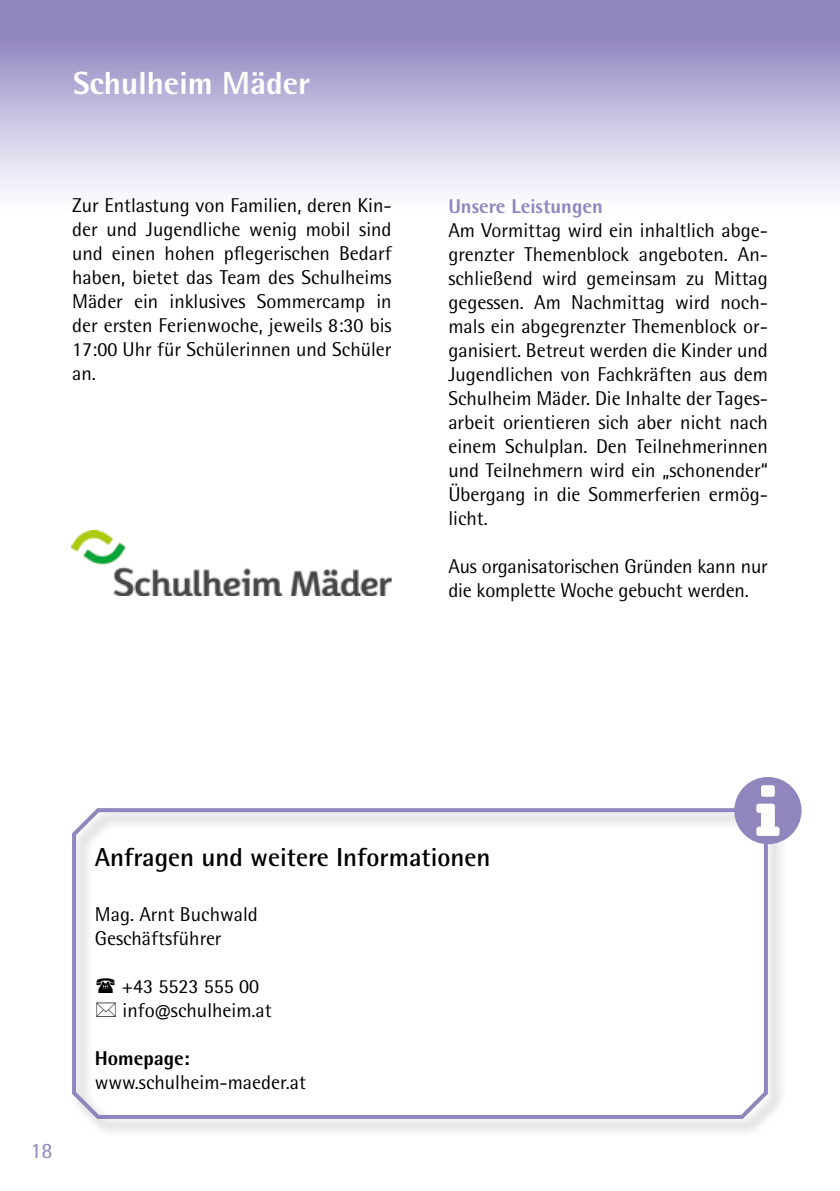
<style>
.page{position:relative;width:840px;height:1191px;background:#fff}
.page>*{position:absolute;margin:0;border:0;box-sizing:border-box;transform-origin:0 0}
.t1{font:800 32px "Rotis Semi Sans Pro";color:#fff}
.t2{font:700 26px "Rotis Semi Sans Pro";color:#000}
.t3{font:22px "Rotis Semi Sans Pro";color:#9185be}
.t4{font:20px/24px "Rotis Semi Sans Pro";color:#000}
.t5{font:800 20px "Rotis Semi Sans Pro";color:#9185be}
.t6{font:800 20px "Rotis Semi Sans Pro";color:#000}
</style>
<div class="page">
<div style="left:0;top:0;width:839px;height:214px;background:linear-gradient(to bottom,#8274b6,#fff)"></div>
<div style="left:69px;top:805px;width:717px;height:333px;background:#000;opacity:.3"></div>
<svg style="left:70px;top:805px;width:699px;height:316px"></svg>
<img style="left:72px;top:530px;width:320px;height:65px">
<div style="left:733px;top:777px;width:68px;height:67px;background:#9185be;border-radius:50%"></div>
<svg style="left:756px;top:785px;width:23px;height:51px"></svg>
<svg style="left:96px;top:977px;width:19px;height:16px"></svg>
<svg style="left:96px;top:1002px;width:20px;height:15px"></svg>
<h1 class="t1" style="left:73px;top:63px;width:238px">Schulheim Mäder</h1>
<p class="t4" style="left:72px;top:194px;width:321px;text-align:justify">Zur Entlastung von Familien, deren Kin&shy;der und Jugendliche wenig mobil sind und einen hohen pflegerischen Bedarf haben, bietet das Team des Schulheims Mäder ein inklusives Sommercamp in der ersten Ferienwoche, jeweils 8:30 bis 17:00 Uhr für Schülerinnen und Schüler an.</p>
<p class="t5" style="left:448px;top:193px;width:156px">Unsere Leistungen</p>
<p class="t4" style="left:448px;top:218px;width:321px;text-align:justify">Am Vormittag wird ein inhaltlich abge&shy;grenzter Themenblock angeboten. An&shy;schließend wird gemeinsam zu Mittag gegessen. Am Nachmittag wird noch&shy;mals ein abgegrenzter Themenblock or&shy;ganisiert. Betreut werden die Kinder und Jugendlichen von Fachkräften aus dem Schulheim Mäder. Die Inhalte der Tages&shy;arbeit orientieren sich aber nicht nach einem Schulplan. Den Teilnehmerinnen und Teilnehmern wird ein „schonender“ Übergang in die Sommerferien ermög&shy;licht.</p>
<p class="t4" style="left:448px;top:554px;width:321px">Aus organisatorischen Gründen kann nur die komplette Woche gebucht werden.</p>
<p class="t3" style="left:30px;top:1137px;width:24px">18</p>
<h2 class="t2" style="left:95px;top:841px;width:397px">Anfragen und weitere Informationen</h2>
<p class="t4" style="left:95px;top:902px;width:164px">Mag. Arnt Buchwald<br>Geschäftsführer</p>
<p class="t4" style="left:122px;top:974px;width:151px">+43 5523 555 00 info@schulheim.at</p>
<p class="t6" style="left:95px;top:1045px;width:96px">Homepage:</p>
<p class="t4" style="left:95px;top:1070px;width:212px">www.schulheim-maeder.at</p>
</div>
